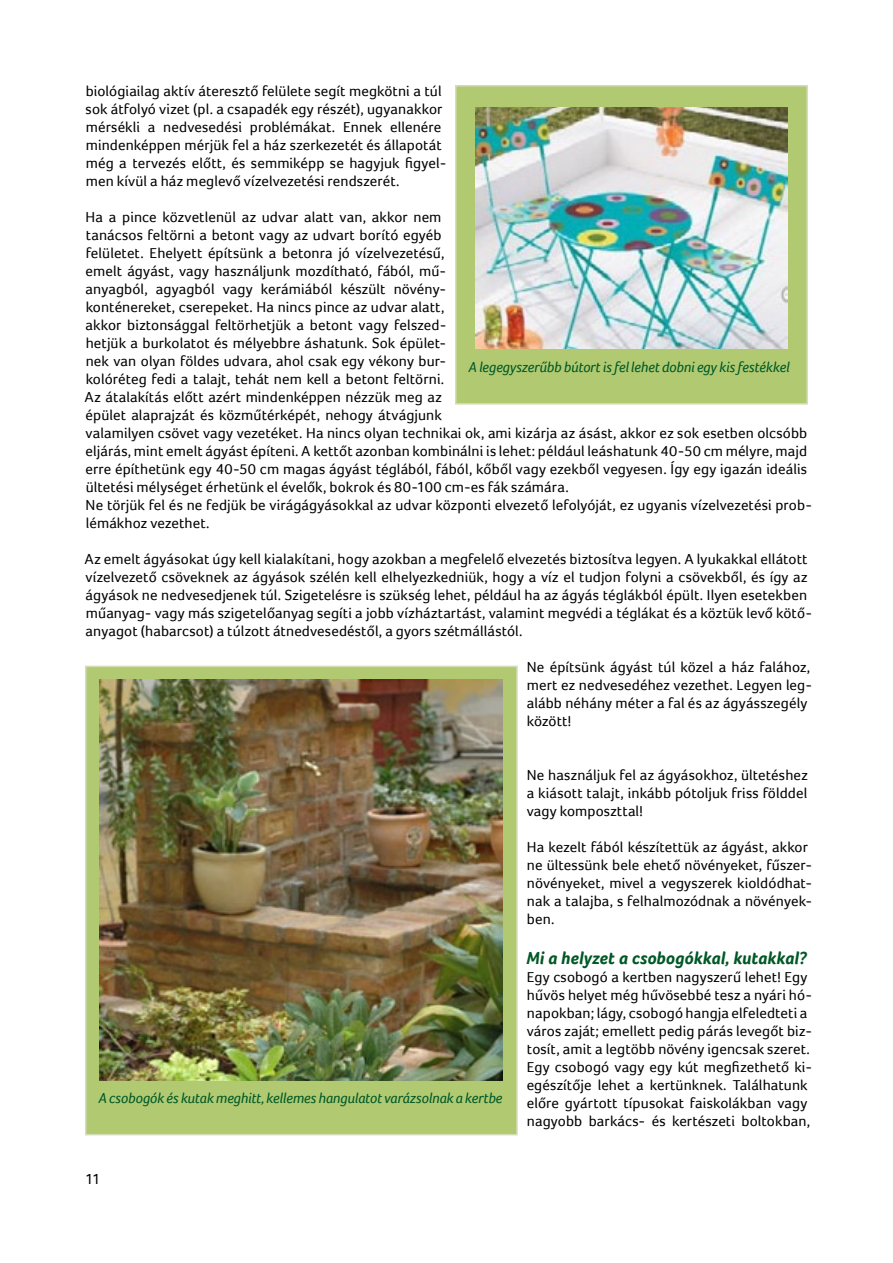
<style>
.page{position:relative;width:893px;height:1263px;background:#fff}
.page>*{position:absolute;margin:0;border:0;box-sizing:border-box;transform-origin:0 0}
.t1{font:italic 700 18px "Foco";color:#005826}
.t2{font:15px/18px "Foco";letter-spacing:.005em;color:#000}
.t3{font:italic 15px "Foco";letter-spacing:-.015em;color:#005826}
</style>
<div class="page">
<div style="left:86px;top:666px;width:431px;height:469px;background:#b1ca72"></div>
<div style="left:85px;top:666px;width:433px;height:469px;border:2px solid #d5dcb6"></div>
<img style="left:99px;top:680px;width:403px;height:400px">
<div style="left:456px;top:86px;width:351px;height:318px;background:#b1ca72"></div>
<div style="left:455px;top:85px;width:353px;height:320px;border:2px solid #d5dcb6"></div>
<img style="left:475px;top:108px;width:313px;height:241px">
<p class="t2" style="left:86px;top:82px;width:362px">biológiailag aktív áteresztő felülete segít megkötni a túl sok átfolyó vizet (pl. a csapadék egy részét), ugyanakkor mérsékli a nedvesedési problémákat. Ennek ellenére mindenképpen mérjük fel a ház szerkezetét és állapotát még a tervezés előtt, és semmiképp se hagyjuk figyel&shy;men kívül a ház meglevő vízelvezetési rendszerét.</p>
<p class="t2" style="left:85px;top:208px;width:729px">Ha a pince közvetlenül az udvar alatt van, akkor nem<br>tanácsos feltörni a betont vagy az udvart borító egyéb<br>felületet. Ehelyett építsünk a betonra jó vízelvezetésű,<br>emelt ágyást, vagy használjunk mozdítható, fából, mű-<br>anyagból, agyagból vagy kerámiából készült növény-<br>konténereket, cserepeket. Ha nincs pince az udvar alatt,<br>akkor biztonsággal feltörhetjük a betont vagy felszed-<br>hetjük a burkolatot és mélyebbre áshatunk. Sok épület-<br>nek van olyan földes udvara, ahol csak egy vékony bur-<br>kolóréteg fedi a talajt, tehát nem kell a betont feltörni.<br>Az átalakítás előtt azért mindenképpen nézzük meg az<br>épület alaprajzát és közműtérképét, nehogy átvágjunk<br>valamilyen csövet vagy vezetéket. Ha nincs olyan technikai ok, ami kizárja az ásást, akkor ez sok esetben olcsóbb eljárás, mint emelt ágyást építeni. A kettőt azonban kombinálni is lehet: például leáshatunk 40-50 cm mélyre, majd erre építhetünk egy 40-50 cm magas ágyást téglából, fából, kőből vagy ezekből vegyesen. Így egy igazán ideális ültetési mélységet érhetünk el évelők, bokrok és 80-100 cm-es fák számára.<br>Ne törjük fel és ne fedjük be virágágyásokkal az udvar központi elvezető lefolyóját, ez ugyanis vízelvezetési prob&shy;lémákhoz vezethet.</p>
<p class="t2" style="left:85px;top:550px;width:729px">Az emelt ágyásokat úgy kell kialakítani, hogy azokban a megfelelő elvezetés biztosítva legyen. A lyukakkal ellátott vízelvezető csöveknek az ágyások szélén kell elhelyezkedniük, hogy a víz el tudjon folyni a csövekből, és így az ágyások ne nedvesedjenek túl. Szigetelésre is szükség lehet, például ha az ágyás téglákból épült. Ilyen esetekben műanyag- vagy más szigetelőanyag segíti a jobb vízháztartást, valamint megvédi a téglákat és a köztük levő kötő&shy;anyagot (habarcsot) a túlzott átnedvesedéstől, a gyors szétmállástól.</p>
<p class="t2" style="left:527px;top:658px;width:287px">Ne építsünk ágyást túl közel a ház falához, mert ez nedvesedéhez vezethet. Legyen leg&shy;alább néhány méter a fal és az ágyásszegély között!</p>
<p class="t3" style="left:469px;top:359px;width:322px">A legegyszerűbb bútort is fel lehet dobni egy kis festékkel</p>
<p class="t3" style="left:99px;top:1089px;width:405px">A csobogók és kutak meghitt, kellemes hangulatot varázsolnak a kertbe</p>
<p class="t2" style="left:85px;top:1170px;width:17px">11</p>
<p class="t2" style="left:527px;top:766px;width:282px;text-align:justify">Ne használjuk fel az ágyásokhoz, ültetéshez a kiásott talajt, inkább pótoljuk friss földdel vagy komposzttal!</p>
<p class="t2" style="left:527px;top:838px;width:287px">Ha kezelt fából készítettük az ágyást, akkor ne ültessünk bele ehető növényeket, fűszer&shy;növényeket, mivel a vegyszerek kioldódhat&shy;nak a talajba, s felhalmozódnak a növények&shy;ben.</p>
<p class="t1" style="left:527px;top:947px;width:282px">Mi a helyzet a csobogókkal, kutakkal?</p>
<p class="t2" style="left:527px;top:968px;width:287px">Egy csobogó a kertben nagyszerű lehet! Egy hűvös helyet még hűvösebbé tesz a nyári hó&shy;napokban; lágy, csobogó hangja elfeledteti a város zaját; emellett pedig párás levegőt biz&shy;tosít, amit a legtöbb növény igencsak szeret.<br>Egy csobogó vagy egy kút megfizethető ki&shy;egészítője lehet a kertünknek. Találhatunk előre gyártott típusokat faiskolákban vagy nagyobb barkács- és kertészeti boltokban,</p>
</div>
